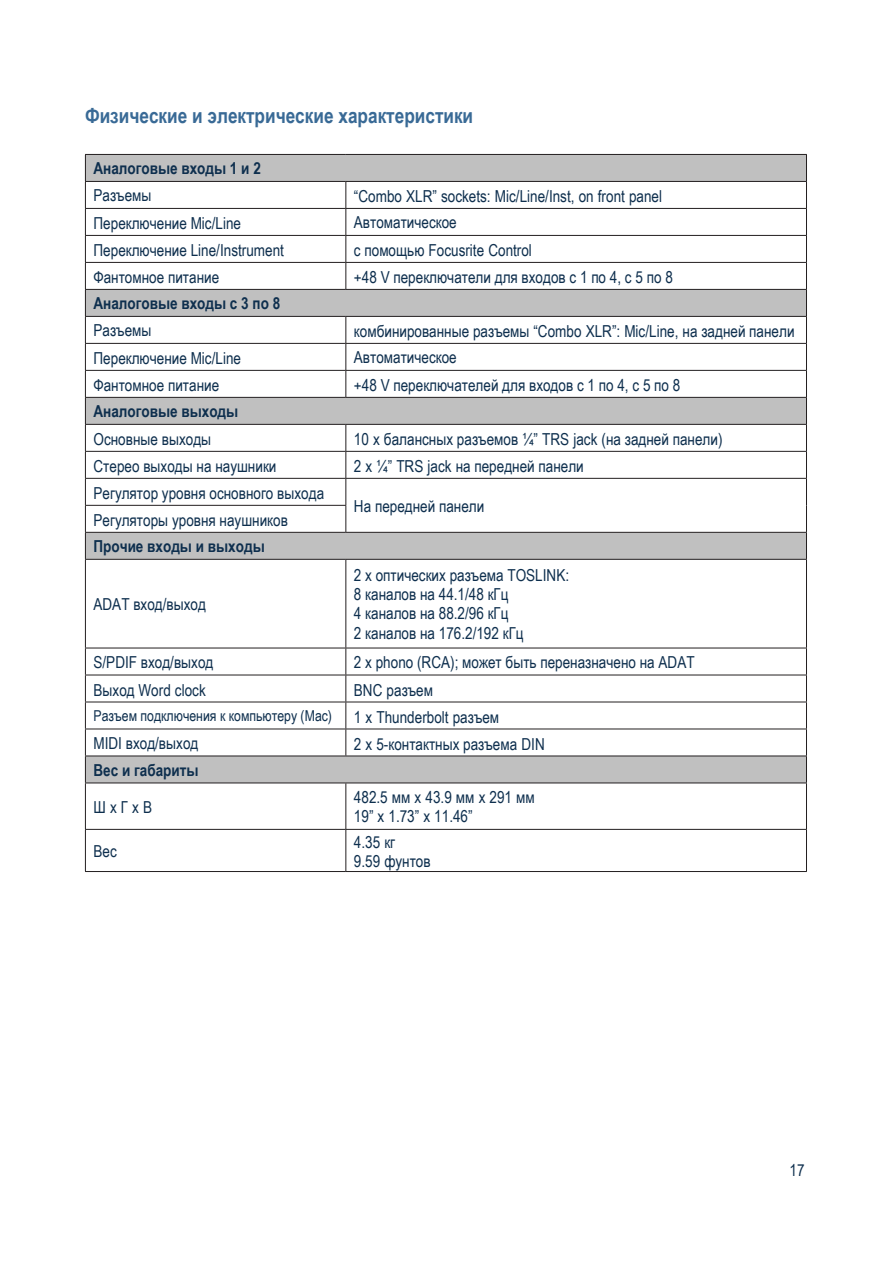
<style>
.page{position:relative;width:893px;height:1263px;background:#fff}
.page>*{position:absolute;margin:0;border:0;box-sizing:border-box;transform-origin:0 0}
.Heading_2{font:700 21px "Arial Narrow";color:#396a96}
.Body_Text{font:16.5px/19.4px "Arial Narrow";color:#0e2f4e}
.Body_Text-2{font:700 16.5px "Arial Narrow";color:#0e2f4e}
.Body_Text-3{font:15px "Arial Narrow";color:#0e2f4e}
</style>
<div class="page">
<svg style="left:86px;top:155px;width:720px;height:627px"></svg>
<hr style="left:85px;top:154px;width:261px;height:1px;background:#231f20">
<hr style="left:346px;top:154px;width:461px;height:1px;background:#231f20">
<hr style="left:85px;top:181px;width:261px;height:1px;background:#231f20">
<hr style="left:346px;top:181px;width:461px;height:1px;background:#231f20">
<hr style="left:85px;top:208px;width:261px;height:1px;background:#231f20">
<hr style="left:346px;top:208px;width:461px;height:1px;background:#231f20">
<hr style="left:85px;top:235px;width:261px;height:1px;background:#231f20">
<hr style="left:346px;top:235px;width:461px;height:1px;background:#231f20">
<hr style="left:85px;top:262px;width:261px;height:1px;background:#231f20">
<hr style="left:346px;top:262px;width:461px;height:1px;background:#231f20">
<svg style="left:345px;top:182px;width:1px;height:107px"></svg>
<hr style="left:85px;top:316px;width:261px;height:1px;background:#231f20">
<hr style="left:346px;top:316px;width:461px;height:1px;background:#231f20">
<hr style="left:85px;top:343px;width:261px;height:1px;background:#231f20">
<hr style="left:346px;top:343px;width:461px;height:1px;background:#231f20">
<hr style="left:85px;top:370px;width:261px;height:1px;background:#231f20">
<hr style="left:346px;top:370px;width:461px;height:1px;background:#231f20">
<svg style="left:345px;top:317px;width:1px;height:80px"></svg>
<hr style="left:85px;top:424px;width:261px;height:1px;background:#231f20">
<hr style="left:346px;top:424px;width:461px;height:1px;background:#231f20">
<hr style="left:85px;top:451px;width:261px;height:1px;background:#231f20">
<hr style="left:346px;top:451px;width:461px;height:1px;background:#231f20">
<hr style="left:85px;top:478px;width:261px;height:1px;background:#231f20">
<hr style="left:346px;top:478px;width:461px;height:1px;background:#231f20">
<hr style="left:85px;top:505px;width:261px;height:1px;background:#231f20">
<svg style="left:345px;top:425px;width:1px;height:107px"></svg>
<svg style="left:85px;top:155px;width:1px;height:404px"></svg>
<svg style="left:806px;top:155px;width:1px;height:404px"></svg>
<hr style="left:85px;top:559px;width:261px;height:1px;background:#231f20">
<hr style="left:85px;top:560px;width:1px;height:88px;background:#231f20">
<hr style="left:346px;top:559px;width:461px;height:1px;background:#231f20">
<hr style="left:345px;top:560px;width:1px;height:88px;background:#231f20">
<hr style="left:806px;top:560px;width:1px;height:88px;background:#231f20">
<svg style="left:345px;top:649px;width:1px;height:107px"></svg>
<svg style="left:85px;top:649px;width:1px;height:133px"></svg>
<svg style="left:806px;top:649px;width:1px;height:133px"></svg>
<hr style="left:85px;top:782px;width:261px;height:1px;background:#231f20">
<hr style="left:85px;top:783px;width:1px;height:46px;background:#231f20">
<hr style="left:346px;top:782px;width:461px;height:1px;background:#231f20">
<hr style="left:345px;top:783px;width:1px;height:46px;background:#231f20">
<hr style="left:806px;top:783px;width:1px;height:46px;background:#231f20">
<hr style="left:85px;top:829px;width:261px;height:1px;background:#231f20">
<hr style="left:85px;top:830px;width:1px;height:41px;background:#231f20">
<hr style="left:346px;top:829px;width:461px;height:1px;background:#231f20">
<hr style="left:345px;top:830px;width:1px;height:41px;background:#231f20">
<hr style="left:806px;top:830px;width:1px;height:41px;background:#231f20">
<hr style="left:85px;top:871px;width:261px;height:1px;background:#231f20">
<hr style="left:346px;top:871px;width:461px;height:1px;background:#231f20">
<hr style="left:85px;top:289px;width:261px;height:1px;background:#231f20">
<hr style="left:346px;top:289px;width:461px;height:1px;background:#231f20">
<hr style="left:85px;top:397px;width:261px;height:1px;background:#231f20">
<hr style="left:346px;top:397px;width:461px;height:1px;background:#231f20">
<hr style="left:85px;top:532px;width:261px;height:1px;background:#231f20">
<hr style="left:346px;top:532px;width:461px;height:1px;background:#231f20">
<hr style="left:85px;top:648px;width:261px;height:1px;background:#231f20">
<hr style="left:346px;top:648px;width:461px;height:1px;background:#231f20">
<hr style="left:85px;top:675px;width:261px;height:1px;background:#231f20">
<hr style="left:346px;top:675px;width:461px;height:1px;background:#231f20">
<hr style="left:85px;top:702px;width:261px;height:1px;background:#231f20">
<hr style="left:346px;top:702px;width:461px;height:1px;background:#231f20">
<hr style="left:85px;top:729px;width:261px;height:1px;background:#231f20">
<hr style="left:346px;top:729px;width:461px;height:1px;background:#231f20">
<hr style="left:85px;top:756px;width:261px;height:1px;background:#231f20">
<hr style="left:346px;top:756px;width:461px;height:1px;background:#231f20">
<p class="Heading_2" style="left:85px;top:100px;width:390px">Физические и электрические характеристики</p>
<p class="Body_Text-2" style="left:94px;top:156px;width:169px">Аналоговые входы 1 и 2</p>
<p class="Body_Text" style="left:94px;top:185px;width:60px">Разъемы</p>
<p class="Body_Text" style="left:354px;top:186px;width:310px">“Combo XLR” sockets: Mic/Line/Inst, on front panel</p>
<p class="Body_Text" style="left:94px;top:213px;width:149px">Переключение Mic/Line</p>
<p class="Body_Text" style="left:354px;top:212px;width:104px">Автоматическое</p>
<p class="Body_Text" style="left:94px;top:239px;width:192px">Переключение Line/Instrument</p>
<p class="Body_Text" style="left:354px;top:240px;width:180px">с помощью Focusrite Control</p>
<p class="Body_Text" style="left:94px;top:266px;width:127px">Фантомное питание</p>
<p class="Body_Text" style="left:354px;top:266px;width:320px">+48 V переключатели для входов с 1 по 4, с 5 по 8</p>
<p class="Body_Text-2" style="left:94px;top:291px;width:188px">Аналоговые входы с 3 по 8</p>
<p class="Body_Text" style="left:94px;top:320px;width:60px">Разъемы</p>
<p class="Body_Text" style="left:354px;top:321px;width:442px">комбинированные разъемы “Combo XLR”: Mic/Line, на задней панели</p>
<p class="Body_Text" style="left:94px;top:347px;width:149px">Переключение Mic/Line</p>
<p class="Body_Text" style="left:354px;top:347px;width:104px">Автоматическое</p>
<p class="Body_Text" style="left:94px;top:374px;width:127px">Фантомное питание</p>
<p class="Body_Text" style="left:354px;top:374px;width:328px">+48 V переключателей для входов с 1 по 4, с 5 по 8</p>
<p class="Body_Text-2" style="left:94px;top:399px;width:146px">Аналоговые выходы</p>
<p class="Body_Text" style="left:94px;top:428px;width:119px">Основные выходы</p>
<p class="Body_Text" style="left:354px;top:429px;width:370px">10 x балансных разъемов ¼” TRS jack (на задней панели)</p>
<p class="Body_Text" style="left:94px;top:455px;width:184px">Стерео выходы на наушники</p>
<p class="Body_Text" style="left:354px;top:456px;width:231px">2 x ¼” TRS jack на передней панели</p>
<p class="Body_Text" style="left:94px;top:482px;width:232px">Регулятор уровня основного выхода</p>
<p class="Body_Text" style="left:354px;top:496px;width:132px">На передней панели</p>
<p class="Body_Text" style="left:94px;top:509px;width:196px">Регуляторы уровня наушников</p>
<p class="Body_Text-2" style="left:94px;top:534px;width:173px">Прочие входы и выходы</p>
<p class="Body_Text" style="left:94px;top:594px;width:114px">ADAT вход/выход</p>
<p class="Body_Text" style="left:354px;top:564px;width:217px">2 x оптических разъема TOSLINK:<br>8 каналов на 44.1/48 кГц<br>4 каналов на 88.2/96 кГц<br>2 каналов на 176.2/192 кГц</p>
<p class="Body_Text" style="left:94px;top:652px;width:121px">S/PDIF вход/выход</p>
<p class="Body_Text" style="left:354px;top:652px;width:342px">2 x phono (RCA); может быть переназначено на ADAT</p>
<p class="Body_Text" style="left:94px;top:679px;width:114px">Выход Word clock</p>
<p class="Body_Text" style="left:354px;top:679px;width:81px">BNC разъем</p>
<p class="Body_Text-3" style="left:94px;top:705px;width:240px">Разъем подключения к компьютеру (Mac)</p>
<p class="Body_Text" style="left:354px;top:706px;width:147px">1 x Thunderbolt разъем</p>
<p class="Body_Text" style="left:94px;top:733px;width:106px">MIDI вход/выход</p>
<p class="Body_Text" style="left:354px;top:733px;width:192px">2 x 5-контактных разъема DIN</p>
<p class="Body_Text-2" style="left:94px;top:757px;width:107px">Вес и габариты</p>
<p class="Body_Text" style="left:94px;top:797px;width:60px">ШxГxВ</p>
<p class="Body_Text" style="left:354px;top:788px;width:182px;line-height:18.3px">482.5 мм x 43.9 мм x 291 мм<br>19” x 1.73” x 11.46”</p>
<p class="Body_Text" style="left:94px;top:841px;width:25px">Вес</p>
<p class="Body_Text" style="left:354px;top:831px;width:43px">4.35 кг</p>
<p class="Body_Text" style="left:354px;top:851px;width:78px">9.59 фунтов</p>
<p class="Body_Text" style="left:790px;top:1160px;width:17px">17</p>
</div>
